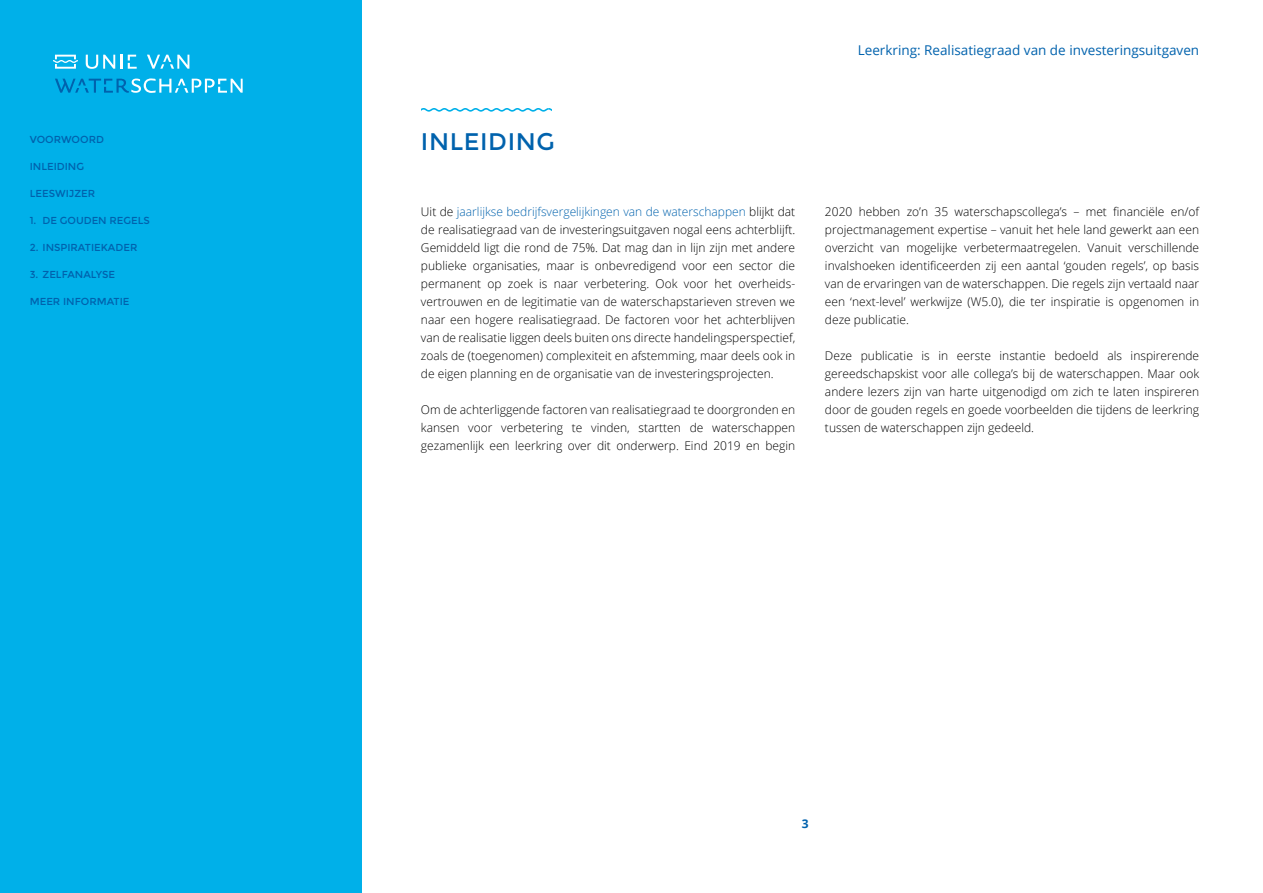
<style>
.page{position:relative;width:1263px;height:893px;background:#fff}
.page>*{position:absolute;margin:0;border:0;box-sizing:border-box;transform-origin:0 0}
.t1{font:24px "Montserrat";letter-spacing:.025em;color:#0062ad}
.t2{font:13.5px "Open Sans";color:#0062ad}
.Leestekst{font:300 12px/18px "Open Sans";color:#000;text-align:justify}
.t3{font:700 12px "Open Sans";color:#0062ad}
.t4{font:10.2px "Montserrat";color:#0062ad}
.s1{color:#0062ad}
</style>
<div class="page">
<div style="left:0;top:0;width:361px;height:893px;background:#00b0e9"></div>
<svg style="left:53px;top:55px;width:25px;height:14px"></svg>
<svg style="left:86px;top:55px;width:29px;height:14px"></svg>
<hr style="left:120px;top:55px;width:3px;height:14px;background:#fff">
<svg style="left:128px;top:55px;width:9px;height:14px"></svg>
<svg style="left:147px;top:55px;width:42px;height:14px"></svg>
<svg style="left:55px;top:78px;width:188px;height:15px"></svg>
<svg style="left:421px;top:108px;width:131px;height:4px"></svg>
<p class="t4" style="left:30px;top:134px;width:76px">VOORWOORD</p>
<p class="t4" style="left:30px;top:161px;width:56px">INLEIDING</p>
<p class="t4" style="left:30px;top:188px;width:67px">LEESWIJZER</p>
<p class="t4" style="left:30px;top:215px;width:122px">1. DE GOUDEN REGELS</p>
<p class="t4" style="left:30px;top:242px;width:109px">2. INSPIRATIEKADER</p>
<p class="t4" style="left:30px;top:269px;width:87px">3. ZELFANALYSE</p>
<p class="t4" style="left:30px;top:296px;width:101px">MEER INFORMATIE</p>
<p class="t2" style="left:858px;top:40px;width:343px">Leerkring: Realisatiegraad van de investeringsuitgaven</p>
<h1 class="t1" style="left:421px;top:128px;width:135px">INLEIDING</h1>
<p class="Leestekst" style="left:421px;top:202px;width:376px">Uit de <span class="s1">jaarlijkse bedrijfsvergelijkingen van de waterschappen</span> blijkt dat de realisatiegraad van de investeringsuitgaven nogal eens achterblijft.<br>Gemiddeld ligt die rond de 75%. Dat mag dan in lijn zijn met andere publieke organisaties, maar is onbevredigend voor een sector die permanent op zoek is naar verbetering. Ook voor het overheids&shy;vertrouwen en de legitimatie van de waterschapstarieven streven we naar een hogere realisatiegraad. De factoren voor het achterblijven van de realisatie liggen deels buiten ons directe handelingsperspectief, zoals de (toegenomen) complexiteit en afstemming, maar deels ook in de eigen planning en de organisatie van de investeringsprojecten.</p>
<p class="Leestekst" style="left:421px;top:400px;width:376px">Om de achterliggende factoren van realisatiegraad te doorgronden en kansen voor verbetering te vinden, startten de waterschappen gezamenlijk een leerkring over dit onderwerp. Eind 2019 en begin</p>
<p class="Leestekst" style="left:825px;top:202px;width:376px">2020 hebben zo’n 35 waterschapscollega’s – met financiële en/of projectmanagement expertise – vanuit het hele land gewerkt aan een overzicht van mogelijke verbetermaatregelen. Vanuit verschillende invalshoeken identificeerden zij een aantal ‘gouden regels’, op basis van de ervaringen van de waterschappen. Die regels zijn vertaald naar een ‘next-level’ werkwijze (W5.0), die ter inspiratie is opgenomen in deze publicatie.</p>
<p class="Leestekst" style="left:825px;top:346px;width:376px">Deze publicatie is in eerste instantie bedoeld als inspirerende gereedschapskist voor alle collega’s bij de waterschappen. Maar ook andere lezers zijn van harte uitgenodigd om zich te laten inspireren door de gouden regels en goede voorbeelden die tijdens de leerkring tussen de waterschappen zijn gedeeld.</p>
<p class="t3" style="left:802px;top:815px;width:8px">3</p>
</div>
